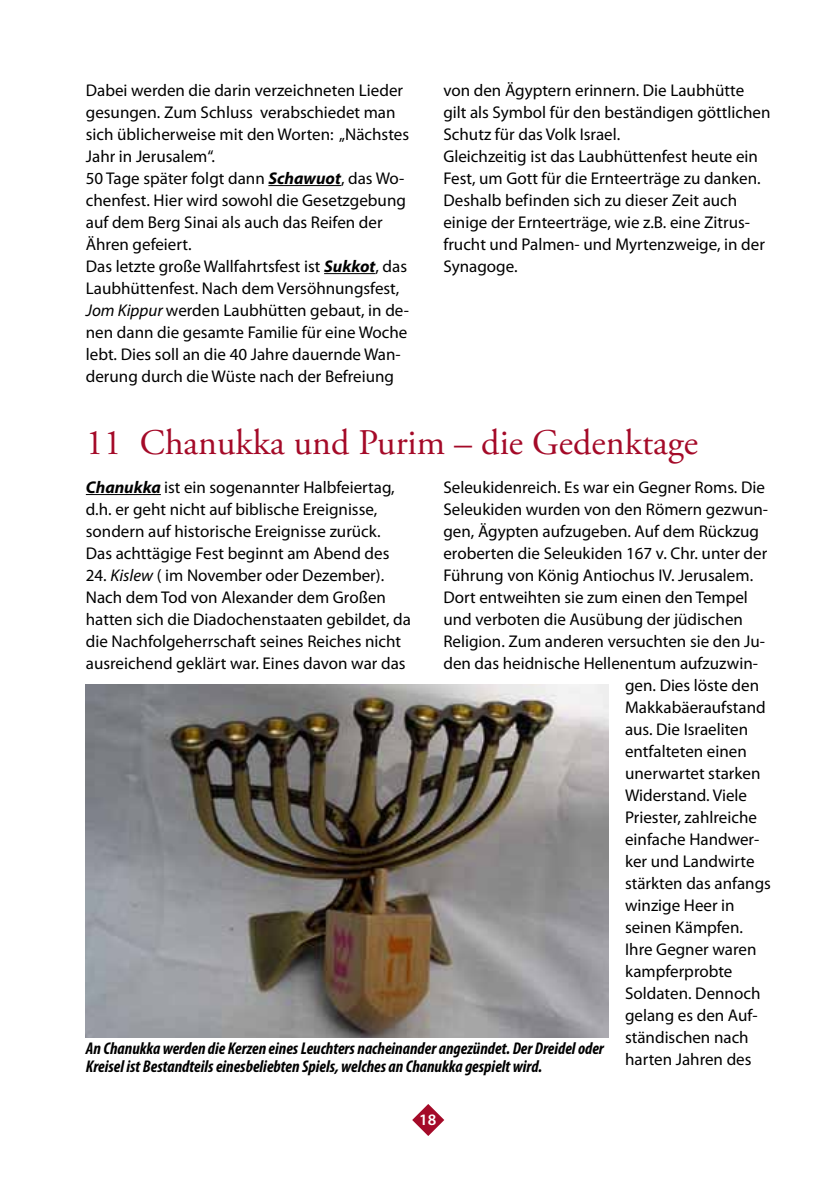
<style>
.page{position:relative;width:840px;height:1191px;background:#fff}
.page>*{position:absolute;margin:0;border:0;box-sizing:border-box;transform-origin:0 0}
.t1{font:36px "Adobe Garamond Pro";color:#a40a28}
.t2{font:17px/22px "Myriad Pro";color:#000}
.t3{font:italic 700 condensed 17px/18px "Myriad Pro";color:#000}
.t4{font:600 16px "Myriad Pro";color:#fff}
.s1{font-weight:700;font-style:italic}
.s2{font-style:italic}
</style>
<div class="page">
<svg style="left:412px;top:1104px;width:32px;height:32px"></svg>
<hr style="left:268px;top:185px;width:73px;height:1px;background:#000">
<hr style="left:324px;top:273px;width:51px;height:1px;background:#000">
<hr style="left:86px;top:494px;width:75px;height:1px;background:#000">
<img style="left:86px;top:684px;width:521px;height:353px">
<p class="t2" style="left:86px;top:79px;width:324px">Dabei werden die darin verzeichneten Lieder gesungen Zum Schluss verabschiedet man sich üblicherweise mit den Worten: „Nächstes Jahr in Jerusalem“<br>50 Tage später folgt dann <span class="s1">Schawuot</span>, das Wo&shy;chenfest Hier wird sowohl die Gesetzgebung auf dem Berg Sinai als auch das Reifen der Ähren gefeiert<br>Das letzte große Wallfahrtsfest ist <span class="s1">Sukkot</span>, das Laubhüttenfest Nach dem Versöhnungsfest, <span class="s2">Jom Kippur</span> werden Laubhütten gebaut, in de&shy;nen dann die gesamte Familie für eine Woche lebt Dies soll an die 40 Jahre dauernde Wan&shy;derung durch die Wüste nach der Befreiung</p>
<p class="t2" style="left:443px;top:79px;width:328px">von den Ägyptern erinnern Die Laubhütte gilt als Symbol für den beständigen göttlichen Schutz für das Volk Israel<br>Gleichzeitig ist das Laubhüttenfest heute ein Fest, um Gott für die Ernteerträge zu danken Deshalb bef inden sich zu dieser Zeit auch einige der Ernteerträge, wie z B eine Zitrus&shy;frucht und Palmen- und Myrtenzweige, in der Synagoge</p>
<h1 class="t1" style="left:86px;top:421px;width:613px">11 Chanukka und Purim – die Gedenktage</h1>
<p class="t2" style="left:86px;top:476px;width:326px"><span class="s1">Chanukka</span> ist ein sogenannter Halbfeiertag,<br>d h er geht nicht auf biblische Ereignisse, sondern auf historische Ereignisse zurück<br>Das achttägige Fest beginnt am Abend des 24 <span class="s2">Kislew</span> ( im November oder Dezember)<br>Nach dem Tod von Alexander dem Großen hatten sich die Diadochenstaaten gebildet, da die Nachfolgeherrschaft seines Reiches nicht ausreichend geklärt war Eines davon war das</p>
<p class="t2" style="left:443px;top:476px;width:323px">Seleukidenreich Es war ein Gegner Roms Die</p>
<p class="t2" style="left:443px;top:498px;width:326px">Seleukiden wurden von den Römern gezwun-</p>
<p class="t2" style="left:443px;top:520px;width:317px">gen, Ägypten aufzugeben Auf dem Rückzug</p>
<p class="t2" style="left:443px;top:542px;width:325px">eroberten die Seleukiden 167 v Chr unter der</p>
<p class="t2" style="left:443px;top:564px;width:307px">Führung von König Antiochus IV Jerusalem</p>
<p class="t2" style="left:443px;top:586px;width:306px">Dort entweihten sie zum einen den Tempel</p>
<p class="t2" style="left:443px;top:608px;width:301px">und verboten die Ausübung der jüdischen</p>
<p class="t2" style="left:443px;top:630px;width:323px">Religion Zum anderen versuchten sie den Ju-</p>
<p class="t2" style="left:443px;top:652px;width:316px">den das heidnische Hellenentum aufzuzwin-</p>
<p class="t2" style="left:624px;top:674px;width:135px">gen Dies löste den</p>
<p class="t2" style="left:624px;top:696px;width:142px">Makkabäeraufstand</p>
<p class="t2" style="left:624px;top:718px;width:125px">aus Die Israeliten</p>
<p class="t2" style="left:624px;top:740px;width:123px">entfalteten einen</p>
<p class="t2" style="left:624px;top:762px;width:137px">unerwartet starken</p>
<p class="t2" style="left:624px;top:784px;width:123px">Widerstand Viele</p>
<p class="t2" style="left:624px;top:806px;width:133px">Priester, zahlreiche</p>
<p class="t2" style="left:624px;top:828px;width:136px">einfache Handwer-</p>
<p class="t2" style="left:624px;top:850px;width:131px">ker und Landwirte</p>
<p class="t2" style="left:624px;top:872px;width:147px">stärkten das anfangs</p>
<p class="t2" style="left:624px;top:894px;width:111px">winzige Heer in</p>
<p class="t2" style="left:624px;top:916px;width:116px">seinen Kämpfen</p>
<p class="t2" style="left:624px;top:938px;width:133px">Ihre Gegner waren</p>
<p class="t2" style="left:624px;top:960px;width:109px">kampferprobte</p>
<p class="t2" style="left:624px;top:982px;width:137px">Soldaten Dennoch</p>
<p class="t2" style="left:624px;top:1004px;width:134px">gelang es den Auf-</p>
<p class="t2" style="left:624px;top:1026px;width:125px">ständischen nach</p>
<p class="t2" style="left:624px;top:1048px;width:128px">harten Jahren des</p>
<p class="t3" style="left:86px;top:1039px;width:519px">An Chanukka werden die Kerzen eines Leuchters nacheinander angezündet. Der Dreidel oder<br>Kreisel ist Bestandteils einesbeliebten Spiels, welches an Chanukka gespielt wird.</p>
<p class="t4" style="left:419px;top:1109px;width:19px">18</p>
</div>
